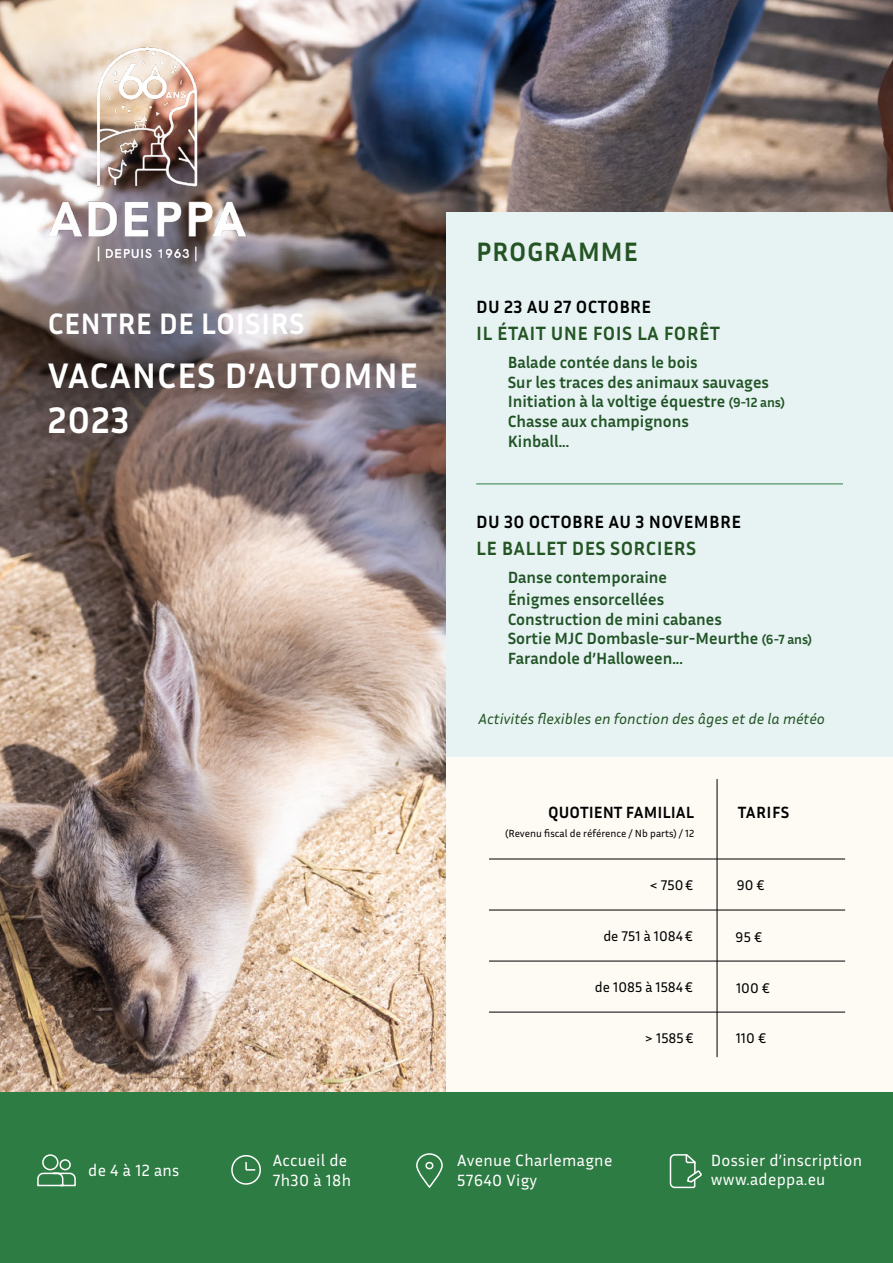
<style>
.page{position:relative;width:893px;height:1263px;background:#fff}
.page>*{position:absolute;margin:0;border:0;box-sizing:border-box;transform-origin:0 0}
.t1{font:700 37.5px "Inria Sans";color:#fff}
.t2{font:700 36px "Inria Sans";letter-spacing:.02em;color:#fff}
.t3{font:700 30px "Inria Sans";letter-spacing:.01em;color:#fff}
.t4{font:700 27px "Inria Sans";letter-spacing:.02em;color:#245424}
.t5{font:700 19.5px "Inria Sans";letter-spacing:.02em;color:#245424}
.t6{font:700 18px "Inria Sans";letter-spacing:.02em;color:#000}
.t7{font:700 16.5px/19.8px "Inria Sans";color:#215326}
.t8{font:16.5px/19.8px "Inria Sans";letter-spacing:.02em;color:#fff}
.t9{font:700 16.5px "Inria Sans";color:#000}
.t10{font:italic 15px "Inria Sans";color:#245424}
.t11{font:14.25px "Inria Sans";color:#000}
.t12{font:10.5px "Inria Sans";color:#000}
.s1{font-size:13.5px}
.s2{color:#245424}
</style>
<div class="page">
<img style="left:0;top:0;width:893px;height:1093px">
<div style="left:446px;top:213px;width:447px;height:850px;background:#e6f3f2"></div>
<div style="left:446px;top:757px;width:447px;height:359px;background:#fefbf5"></div>
<div style="left:0;top:1093px;width:893px;height:170px;background:#2d7c43"></div>
<svg style="left:669px;top:1154px;width:33px;height:35px"></svg>
<img style="left:27px;top:22px;width:243px;height:266px">
<svg style="left:416px;top:1153px;width:27px;height:35px"></svg>
<svg style="left:231px;top:1155px;width:30px;height:30px"></svg>
<svg style="left:37px;top:1154px;width:39px;height:33px"></svg>
<hr style="left:476px;top:484px;width:367px;height:1px;background:#2d7c43">
<hr style="left:489px;top:859px;width:356px;height:1px;background:#000">
<hr style="left:489px;top:961px;width:356px;height:1px;background:#000">
<hr style="left:489px;top:910px;width:356px;height:1px;background:#000">
<hr style="left:489px;top:1012px;width:356px;height:1px;background:#000">
<hr style="left:717px;top:779px;width:1px;height:278px;background:#000">
<h3 class="t3" style="left:48px;top:305px;width:258px">CENTRE DE LOISIRS</h3>
<h2 class="t2" style="left:48px;top:353px;width:372px">VACANCES D’AUTOMNE</h2>
<h1 class="t1" style="left:48px;top:396px;width:83px">2023</h1>
<h3 class="t4" style="left:476px;top:234px;width:163px">PROGRAMME</h3>
<p class="t6" style="left:476px;top:295px;width:176px">DU 23 AU 27 OCTOBRE</p>
<p class="t5" style="left:476px;top:321px;width:245px">IL ÉTAIT UNE FOIS LA FORÊT</p>
<p class="t7" style="left:508px;top:352px;width:279px">Balade contée dans le bois<br>Sur les traces des animaux sauvages<br>Initiation à la voltige équestre <span class="s1">(9-12 ans)<br></span>Chasse aux champignons<br>Kinball...</p>
<p class="t6" style="left:476px;top:511px;width:266px">DU 30 OCTOBRE AU 3 NOVEMBRE</p>
<p class="t5" style="left:476px;top:536px;width:222px">LE BALLET DES SORCIERS</p>
<p class="t7" style="left:508px;top:566px;width:161px;line-height:21.6px">Danse contemporaine<br><span class="s2">É</span>nigmes ensorcellées</p>
<p class="t7" style="left:508px;top:609px;width:306px">Construction de mini cabanes<br>Sortie MJC Dombasle-sur-Meurthe <span class="s1">(6-7 ans)<br></span>Farandole d’Halloween...</p>
<p class="t10" style="left:479px;top:709px;width:348px">Activités flexibles en fonction des âges et de la météo</p>
<p class="t9" style="left:548px;top:802px;width:147px">QUOTIENT FAMILIAL</p>
<p class="t12" style="left:505px;top:827px;width:191px">(Revenu fiscal de référence / Nb parts) / 12</p>
<p class="t9" style="left:738px;top:801px;width:53px">TARIFS</p>
<p class="t11" style="left:649px;top:876px;width:46px">&lt; 750€</p>
<p class="t11" style="left:737px;top:876px;width:30px">90 €</p>
<p class="t11" style="left:603px;top:927px;width:91px">de 751 à 1084€</p>
<p class="t11" style="left:595px;top:978px;width:100px">de 1085 à 1584€</p>
<p class="t11" style="left:645px;top:1029px;width:51px">&gt; 1585€</p>
<p class="t11" style="left:736px;top:927px;width:28px">95 €</p>
<p class="t11" style="left:736px;top:979px;width:36px">100 €</p>
<p class="t11" style="left:736px;top:1029px;width:32px">110 €</p>
<p class="t8" style="left:88px;top:1160px;width:93px">de 4 à 12 ans</p>
<p class="t8" style="left:273px;top:1150px;width:80px">Accueil de<br>7h30 à 18h</p>
<p class="t8" style="left:457px;top:1150px;width:157px">Avenue Charlemagne<br>57640 Vigy</p>
<p class="t8" style="left:711px;top:1149px;width:153px">Dossier d’inscription www.adeppa.eu</p>
</div>
